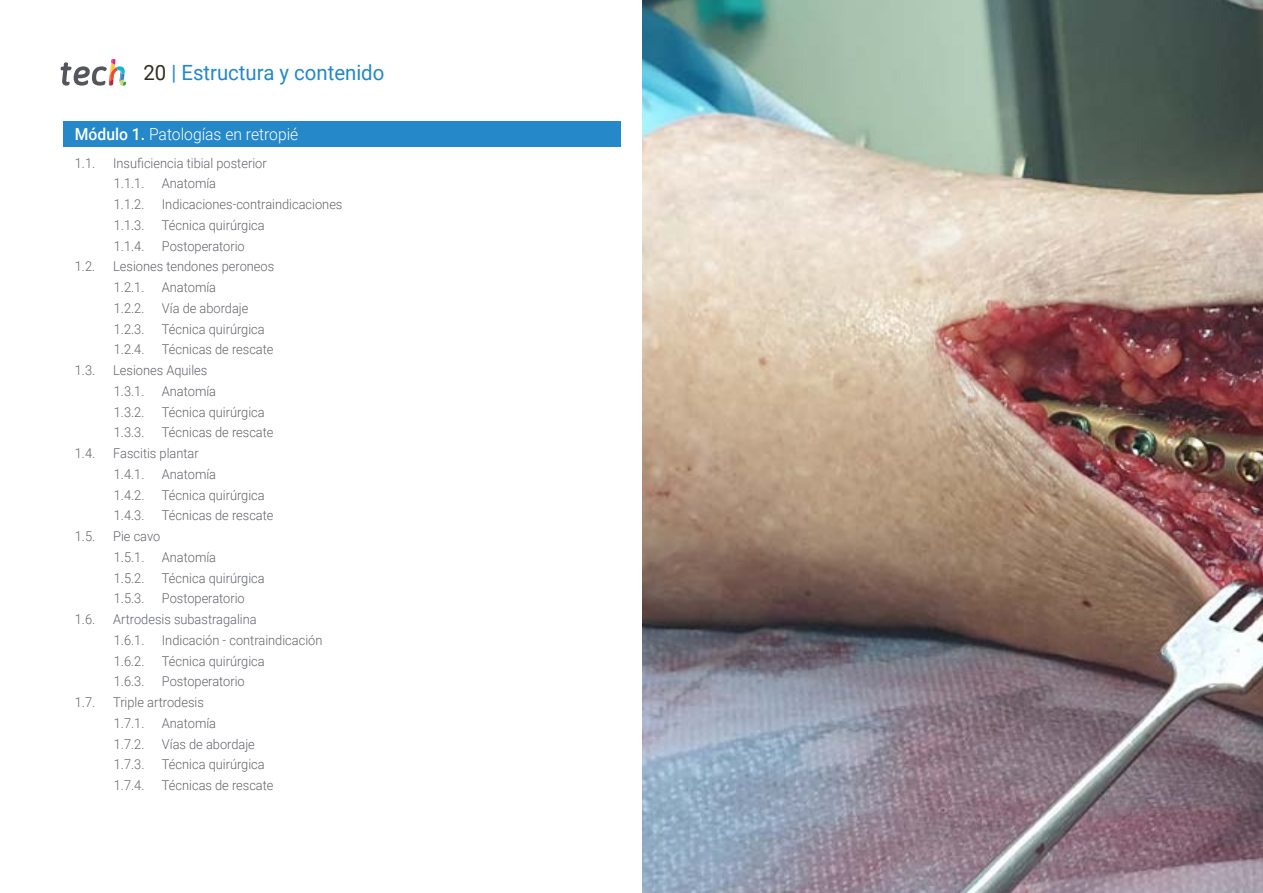
<style>
.page{position:relative;width:1263px;height:893px;background:#fff}
.page>*{position:absolute;margin:0;border:0;box-sizing:border-box;transform-origin:0 0}
.t1{font:21px "Roboto";color:#2488c9}
.t2{font:300 16.5px "Roboto";color:#fff;scale:.95 1}
.t3{font:300 13.5px/20.7px "Roboto";color:#61646a;scale:.95 1}
.s1{color:#312e20}
.s2{font-weight:500}
</style>
<div class="page">
<svg style="left:61px;top:59px;width:65px;height:27px"></svg>
<div style="left:64px;top:122px;width:557px;height:25px;background:#2488c9"></div>
<img style="left:642px;top:0;width:621px;height:893px">
<h1 class="t1" style="left:144px;top:57px;width:242px"><span class="s1">20</span> | Estructura y contenido</h1>
<p class="t2" style="left:75px;top:123px;width:237px"><span class="s2">Módulo 1.</span> Patologías en retropié</p>
<p class="t3" style="left:75px;top:152px;width:23px">1.1.</p>
<p class="t3" style="left:113px;top:152px;width:163px">Insuficiencia tibial posterior<br>1.1.1.</p>
<p class="t3" style="left:162px;top:173px;width:59px">Anatomía</p>
<p class="t3" style="left:114px;top:193px;width:34px">1.1.2.</p>
<p class="t3" style="left:162px;top:193px;width:192px">Indicaciones-contraindicaciones</p>
<p class="t3" style="left:114px;top:214px;width:34px">1.1.3.</p>
<p class="t3" style="left:162px;top:214px;width:110px">Técnica quirúrgica</p>
<p class="t3" style="left:114px;top:235px;width:34px">1.1.4.</p>
<p class="t3" style="left:162px;top:235px;width:89px">Postoperatorio</p>
<p class="t3" style="left:75px;top:256px;width:23px">1.2.</p>
<p class="t3" style="left:113px;top:256px;width:171px">Lesiones tendones peroneos<br>1.2.1.</p>
<p class="t3" style="left:162px;top:276px;width:59px">Anatomía</p>
<p class="t3" style="left:114px;top:297px;width:34px">1.2.2.</p>
<p class="t3" style="left:162px;top:297px;width:93px">Vía de abordaje</p>
<p class="t3" style="left:114px;top:318px;width:34px">1.2.3.</p>
<p class="t3" style="left:162px;top:318px;width:110px">Técnica quirúrgica</p>
<p class="t3" style="left:114px;top:339px;width:34px">1.2.4.</p>
<p class="t3" style="left:162px;top:339px;width:119px">Técnicas de rescate</p>
<p class="t3" style="left:75px;top:359px;width:23px">1.3.</p>
<p class="t3" style="left:113px;top:359px;width:101px">Lesiones Aquiles<br>1.3.1.</p>
<p class="t3" style="left:162px;top:380px;width:59px">Anatomía</p>
<p class="t3" style="left:114px;top:401px;width:34px">1.3.2.</p>
<p class="t3" style="left:162px;top:401px;width:110px">Técnica quirúrgica</p>
<p class="t3" style="left:114px;top:422px;width:34px">1.3.3.</p>
<p class="t3" style="left:162px;top:422px;width:119px">Técnicas de rescate</p>
<p class="t3" style="left:75px;top:442px;width:23px">1.4.</p>
<p class="t3" style="left:113px;top:442px;width:92px">Fascitis plantar<br>1.4.1.</p>
<p class="t3" style="left:162px;top:463px;width:59px">Anatomía</p>
<p class="t3" style="left:114px;top:484px;width:34px">1.4.2.</p>
<p class="t3" style="left:162px;top:484px;width:110px">Técnica quirúrgica</p>
<p class="t3" style="left:114px;top:505px;width:34px">1.4.3.</p>
<p class="t3" style="left:162px;top:505px;width:119px">Técnicas de rescate</p>
<p class="t3" style="left:75px;top:525px;width:23px">1.5.</p>
<p class="t3" style="left:113px;top:525px;width:51px">Pie cavo<br>1.5.1.</p>
<p class="t3" style="left:162px;top:546px;width:59px">Anatomía</p>
<p class="t3" style="left:114px;top:567px;width:34px">1.5.2.</p>
<p class="t3" style="left:162px;top:567px;width:110px">Técnica quirúrgica</p>
<p class="t3" style="left:114px;top:588px;width:34px">1.5.3.</p>
<p class="t3" style="left:162px;top:588px;width:89px">Postoperatorio</p>
<p class="t3" style="left:75px;top:608px;width:23px">1.6.</p>
<p class="t3" style="left:113px;top:608px;width:153px">Artrodesis subastragalina<br>1.6.1.</p>
<p class="t3" style="left:162px;top:629px;width:170px">Indicación - contraindicación</p>
<p class="t3" style="left:114px;top:650px;width:34px">1.6.2.</p>
<p class="t3" style="left:162px;top:650px;width:110px">Técnica quirúrgica</p>
<p class="t3" style="left:114px;top:671px;width:34px">1.6.3.</p>
<p class="t3" style="left:162px;top:671px;width:89px">Postoperatorio</p>
<p class="t3" style="left:75px;top:691px;width:23px">1.7.</p>
<p class="t3" style="left:113px;top:691px;width:97px">Triple artrodesis<br>1.7.1.</p>
<p class="t3" style="left:162px;top:712px;width:59px">Anatomía</p>
<p class="t3" style="left:114px;top:733px;width:34px">1.7.2.</p>
<p class="t3" style="left:162px;top:733px;width:99px">Vías de abordaje</p>
<p class="t3" style="left:114px;top:754px;width:34px">1.7.3.</p>
<p class="t3" style="left:162px;top:754px;width:110px">Técnica quirúrgica</p>
<p class="t3" style="left:114px;top:774px;width:34px">1.7.4.</p>
<p class="t3" style="left:162px;top:774px;width:119px">Técnicas de rescate</p>
</div>
